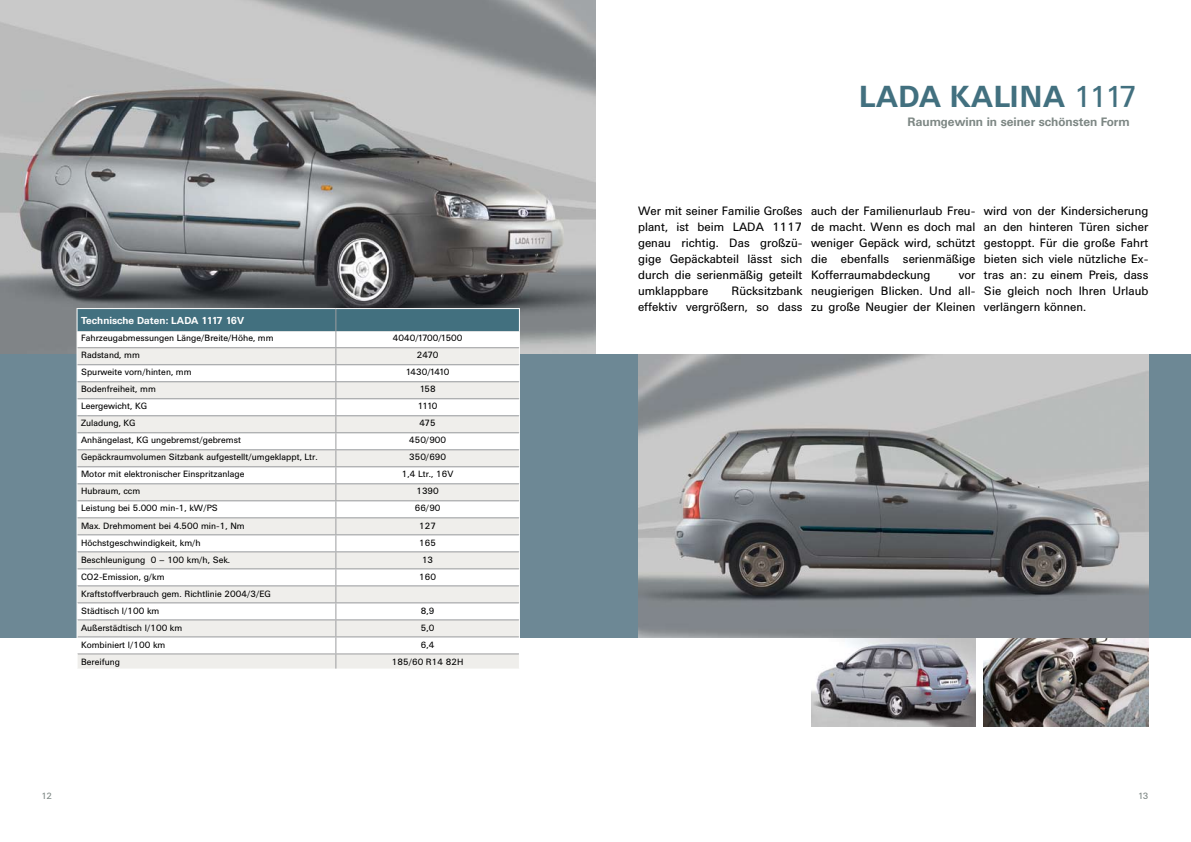
<style>
.page{position:relative;width:1191px;height:842px;background:#fff}
.page>*{position:absolute;margin:0;border:0;box-sizing:border-box;transform-origin:0 0}
.t1{font:700 30px "Univers BQ";letter-spacing:.02em;color:#42707f}
.t2{font:12px/16px "Univers BQ";color:#000;text-align:justify}
.t3{font:700 12px "Univers BQ";color:#7d8784}
.t4{font:700 10px "Univers BQ";color:#fff}
.t5{font:9px/17px "Univers BQ";color:#000}
.t6{font:9px "Univers BQ";letter-spacing:-.105em;color:#000}
.t7{font:9px "Univers BQ";color:#7d8784}
.s1{font-weight:400}
</style>
<div class="page">
<img style="left:811px;top:638px;width:164px;height:89px">
<img style="left:984px;top:638px;width:164px;height:89px">
<img style="left:0;top:0;width:595px;height:354px">
<div style="left:0;top:354px;width:1191px;height:284px;background:#6d8895"></div>
<img style="left:638px;top:354px;width:510px;height:284px">
<hr style="left:77px;top:308px;width:259px;height:1px;background:#fff">
<hr style="left:336px;top:308px;width:184px;height:1px;background:#fff">
<svg style="left:77px;top:309px;width:443px;height:360px;background:#e6e9e8"></svg>
<p class="t4" style="left:81px;top:314px;width:165px">Technische Daten: LADA 1117 16V</p>
<p class="t5" style="left:81px;top:330px;width:194px">Fahrzeugabmessungen Länge/Breite/Höhe, mm</p>
<p class="t5" style="left:393px;top:330px;width:71px">4040/1700/1500</p>
<p class="t5" style="left:81px;top:347px;width:60px">Radstand, mm</p>
<p class="t5" style="left:417px;top:347px;width:23px">2470</p>
<p class="t5" style="left:81px;top:364px;width:112px">Spurweite vorn/hinten, mm</p>
<p class="t6" style="left:406px;top:367px;width:45px">1430/1410</p>
<p class="t5" style="left:81px;top:381px;width:76px">Bodenfreiheit, mm</p>
<p class="t5" style="left:420px;top:381px;width:17px">158</p>
<p class="t5" style="left:81px;top:398px;width:67px">Leergewicht, KG</p>
<p class="t5" style="left:418px;top:398px;width:21px">1110</p>
<p class="t5" style="left:81px;top:415px;width:56px">Zuladung, KG</p>
<p class="t5" style="left:419px;top:415px;width:18px">475</p>
<p class="t5" style="left:81px;top:432px;width:161px">Anhängelast, KG ungebremst/gebremst</p>
<p class="t5" style="left:409px;top:432px;width:39px">450/900</p>
<p class="t5" style="left:81px;top:449px;width:238px">Gepäckraumvolumen Sitzbank aufgestellt/umgeklappt, Ltr.</p>
<p class="t5" style="left:409px;top:449px;width:39px">350/690</p>
<p class="t5" style="left:81px;top:466px;width:165px">Motor mit elektronischer Einspritzanlage</p>
<p class="t5" style="left:402px;top:466px;width:53px">1,4 Ltr., 16V</p>
<p class="t5" style="left:81px;top:483px;width:61px">Hubraum, ccm</p>
<p class="t5" style="left:416px;top:483px;width:24px">1390</p>
<p class="t5" style="left:81px;top:500px;width:138px">Leistung bei 5.000 min-1, kW/PS</p>
<p class="t5" style="left:415px;top:500px;width:27px">66/90</p>
<p class="t5" style="left:81px;top:517px;width:165px">Max. Drehmoment bei 4.500 min-1, Nm</p>
<p class="t5" style="left:419px;top:517px;width:18px">127</p>
<p class="t5" style="left:81px;top:534px;width:121px">Höchstgeschwindigkeit, km/h</p>
<p class="t5" style="left:419px;top:534px;width:18px">165</p>
<p class="t5" style="left:81px;top:551px;width:151px">Beschleunigung 0 – 100 km/h, Sek.</p>
<p class="t5" style="left:422px;top:551px;width:13px">13</p>
<p class="t5" style="left:81px;top:568px;width:85px">CO2-Emission, g/km</p>
<p class="t5" style="left:419px;top:568px;width:18px">160</p>
<p class="t5" style="left:81px;top:585px;width:191px">Kraftstoffverbrauch gem. Richtlinie 2004/3/EG<br>Städtisch l/100 km</p>
<p class="t5" style="left:421px;top:602px;width:15px">8,9</p>
<p class="t5" style="left:81px;top:619px;width:103px">Außerstädtisch l/100 km</p>
<p class="t5" style="left:421px;top:619px;width:15px">5,0</p>
<p class="t5" style="left:81px;top:636px;width:86px">Kombiniert l/100 km</p>
<p class="t5" style="left:421px;top:636px;width:15px">6,4</p>
<p class="t5" style="left:81px;top:653px;width:40px">Bereifung</p>
<p class="t5" style="left:392px;top:653px;width:73px">185/60 R14 82H</p>
<h1 class="t1" style="left:859px;top:80px;width:280px">LADA KALINA <span class="s1">1117</span></h1>
<h2 class="t3" style="left:907px;top:115px;width:224px">Raumgewinn in seiner schönsten Form</h2>
<h2 class="t2" style="left:638px;top:203px;width:166px">Wer mit seiner Familie Großes plant, ist beim LADA 1117 genau richtig. Das großzü&shy;gige Gepäckabteil lässt sich durch die serienmäßig geteilt umklappbare</h2>
<h2 class="t2" style="left:638px;top:283px;width:166px;text-align:right">Rücksitzbank<br>effektiv vergrößern, so dass</h2>
<h2 class="t2" style="left:811px;top:203px;width:166px">auch der Familienurlaub Freu&shy;de macht. Wenn es doch mal weniger Gepäck wird, schützt die ebenfalls serienmäßige Kofferraumabdeckung</h2>
<h2 class="t2" style="left:811px;top:267px;width:166px;text-indent:148px">vor neugierigen Blicken. Und all&shy;zu große Neugier der Kleinen</h2>
<h2 class="t2" style="left:984px;top:203px;width:166px">wird von der Kindersicherung an den hinteren Türen sicher gestoppt. Für die große Fahrt bieten sich viele nützliche Ex&shy;tras an: zu einem Preis, dass Sie gleich noch Ihren Urlaub verlängern können.</h2>
<p class="t7" style="left:42px;top:791px;width:12px">12</p>
<p class="t7" style="left:1138px;top:791px;width:12px">13</p>
</div>
